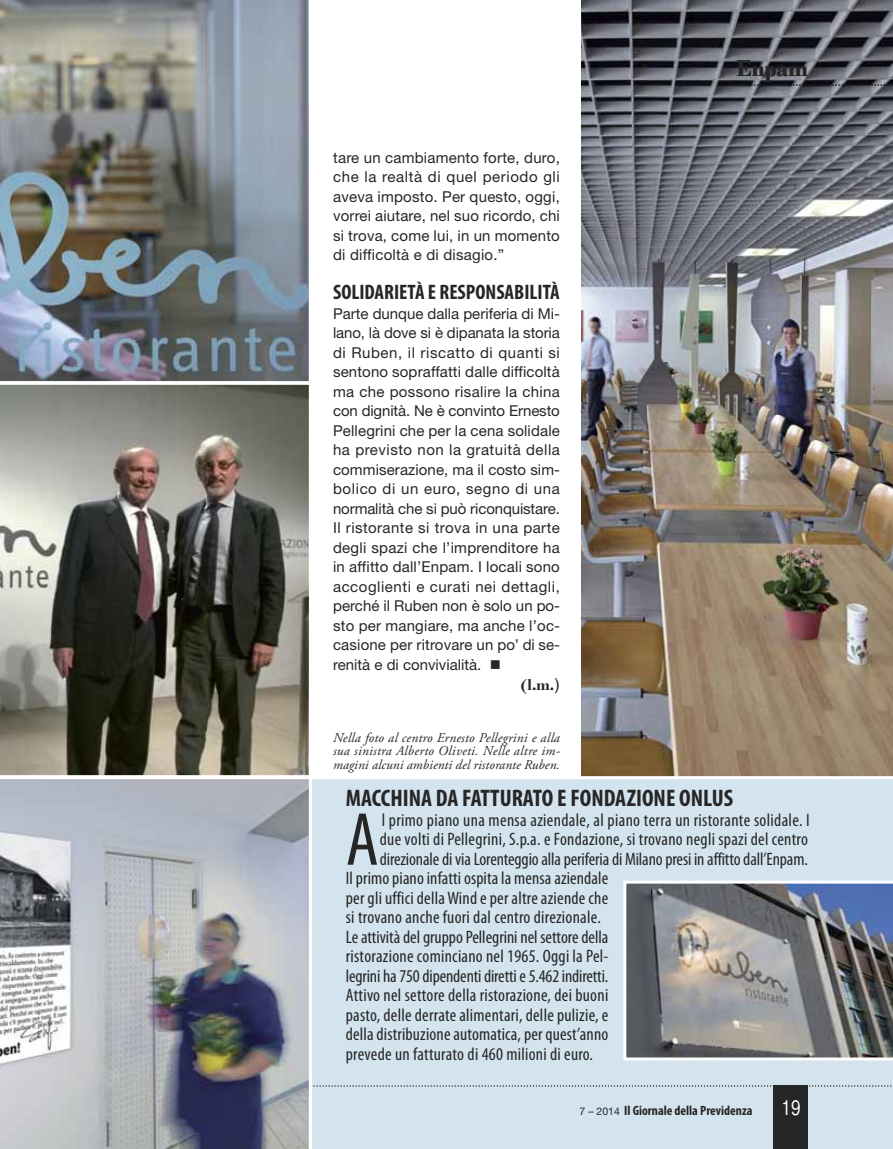
<style>
.page{position:relative;width:893px;height:1149px;background:#fff}
.page>*{position:absolute;margin:0;border:0;box-sizing:border-box;transform-origin:0 0}
.t1{font:condensed 75.75px "Myriad Pro";color:#272627}
.t2{font:700 condensed 24px "Myriad Pro";color:#272627}
.t3{font:700 24px "Bodoni";color:#272627}
.t4{font:700 condensed 21px "Myriad Pro";color:#272627}
.t5{font:21px "Helvetica CY Plain";color:#fff}
.t6{font:condensed 18px "Myriad Pro";letter-spacing:.01em;color:#272627}
.t7{font:condensed 18px "Myriad Pro";letter-spacing:-.01em;color:#272627}
.t8{font:700 16.5px "Bodoni";color:#272627}
.t9{font:15px/19.5px "Helvetica Neue";letter-spacing:.01em;color:#272627;text-align:justify}
.t10{font:italic 13.5px/13.5px "Adobe Garamond Pro";letter-spacing:.005em;color:#272627;text-align:justify}
.t11{font:700 condensed 13.5px "Myriad Pro";color:#272627}
.s1{font-family:"Helvetica";font-weight:400}
.s2{font-family:"Helvetica Neue";font-weight:400;font-stretch:normal;font-size:10.5px}
</style>
<div class="page">
<img style="left:581px;top:0;width:312px;height:776px">
<div style="left:312px;top:776px;width:581px;height:372px;background:#d3e4ee"></div>
<svg style="left:312px;top:1084px;width:581px;height:2px"></svg>
<svg style="left:736px;top:84px;width:157px;height:2px"></svg>
<svg style="left:0;top:384px;width:309px;height:392px"></svg>
<img style="left:0;top:0;width:309px;height:382px">
<img style="left:623px;top:880px;width:270px;height:180px">
<svg style="left:0;top:779px;width:312px;height:369px"></svg>
<div style="left:774px;top:1084px;width:34px;height:64px;background:#272627"></div>
<p class="t9" style="left:333px;top:149px;width:228px">tare un cambiamento forte, duro, che la realtà di quel periodo gli aveva imposto. Per questo, oggi, vorrei aiutare, nel suo ricordo, chi si trova, come lui, in un momento di difficoltà e di disagio.”</p>
<p class="t4" style="left:333px;top:284px;width:228px">SOLIDARIETÀ E RESPONSABILITÀ</p>
<p class="t9" style="left:333px;top:305px;width:229px">Parte dunque dalla periferia di Mi&shy;lano, là dove si è dipanata la storia di Ruben, il riscatto di quanti si sentono sopraffatti dalle difficoltà ma che possono risalire la china con dignità. Ne è convinto Ernesto Pellegrini che per la cena solidale ha previsto non la gratuità della commiserazione, ma il costo sim&shy;bolico di un euro, segno di una normalità che si può riconquistare.<br>Il ristorante si trova in una parte degli spazi che l’imprenditore ha in affitto dall’Enpam. I locali sono accoglienti e curati nei dettagli, perché il Ruben non è solo un po&shy;sto per mangiare, ma anche l’oc&shy;casione per ritrovare un po’ di se&shy;renità e di convivialità. ■</p>
<p class="t8" style="left:520px;top:678px;width:41px">(l.m.<span class="s1">)</span></p>
<p class="t10" style="left:333px;top:732px;width:228px">Nella foto al centro Ernesto Pellegrini e alla sua sinistra Alberto Oliveti. Nelle altre im&shy;magini alcuni ambienti del ristorante Ruben.</p>
<p class="t3" style="left:736px;top:60px;width:73px">Enpam</p>
<p class="t2" style="left:346px;top:789px;width:389px">MACCHINA DA FATTURATO E FONDAZIONE ONLUS</p>
<p class="t1" style="left:346px;top:812px;width:34px">A</p>
<p class="t6" style="left:382px;top:813px;width:430px">l primo piano una mensa aziendale, al piano terra un ristorante solidale. I</p>
<p class="t6" style="left:380px;top:832px;width:430px">due volti di Pellegrini, S.p.a. e Fondazione, si trovano negli spazi del centro</p>
<p class="t6" style="left:380px;top:852px;width:430px">direzionale di via Lorenteggio alla periferia di Milano presi in affitto dall’Enpam.</p>
<p class="t6" style="left:346px;top:871px;width:264px">Il primo piano infatti ospita la mensa aziendale</p>
<p class="t6" style="left:346px;top:891px;width:264px">per gli uffici della Wind e per altre aziende che</p>
<p class="t6" style="left:346px;top:910px;width:257px">si trovano anche fuori dal centro direzionale.</p>
<p class="t6" style="left:346px;top:930px;width:264px">Le attività del gruppo Pellegrini nel settore della</p>
<p class="t6" style="left:346px;top:949px;width:264px">ristorazione cominciano nel 1965. Oggi la Pel-</p>
<p class="t7" style="left:346px;top:969px;width:264px">legrini ha 750 dipendenti diretti e 5.462 indiretti.</p>
<p class="t6" style="left:346px;top:988px;width:264px">Attivo nel settore della ristorazione, dei buoni</p>
<p class="t6" style="left:346px;top:1008px;width:264px">pasto, delle derrate alimentari, delle pulizie, e</p>
<p class="t6" style="left:346px;top:1027px;width:264px">della distribuzione automatica, per quest’anno</p>
<p class="t6" style="left:346px;top:1046px;width:249px">prevede un fatturato di 460 milioni di euro.</p>
<p class="t11" style="left:580px;top:1105px;width:174px"><span class="s2">7 – 2014</span> Il Giornale della Previdenza</p>
<p class="t5" style="left:781px;top:1095px;width:21px">19</p>
</div>
